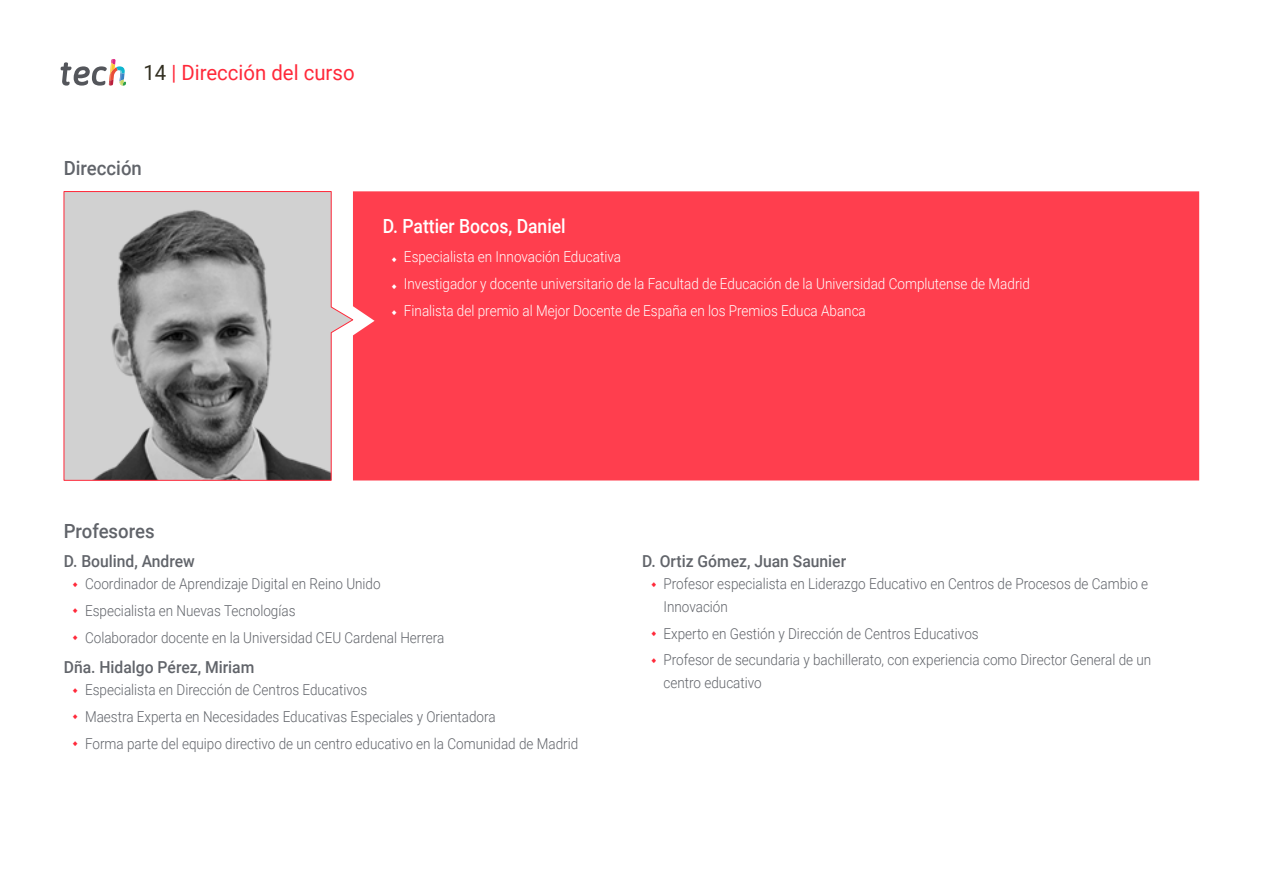
<style>
.page{position:relative;width:1263px;height:893px;background:#fff}
.page>*{position:absolute;margin:0;border:0;box-sizing:border-box;transform-origin:0 0}
.t1{font:21px "Roboto";color:#ff293a}
.t2{font:500 19.5px "Roboto";color:#fff;scale:.9 1}
.t3{font:500 19.5px "Roboto";color:#61646a;scale:.95 1}
.t4{font:500 16.5px "Roboto";color:#61646a;scale:.95 1}
.t5{font:300 15px/26.7px "Roboto";color:#61646a;scale:.9 1}
.t6{font:300 15px/26.7px "Roboto";color:#fff;scale:.9 1}
.s1{color:#312e20}
</style>
<div class="page">
<svg style="left:61px;top:59px;width:65px;height:27px"></svg>
<div style="left:353px;top:191px;width:846px;height:289px;background:#ff3e4e"></div>
<svg style="left:64px;top:191px;width:289px;height:290px;background:#adabab"></svg>
<svg style="left:392px;top:257px;width:5px;height:5px"></svg>
<svg style="left:392px;top:284px;width:5px;height:5px"></svg>
<svg style="left:392px;top:310px;width:5px;height:5px"></svg>
<h1 class="t1" style="left:144px;top:57px;width:213px"><span class="s1">14</span> | Dirección del curso</h1>
<h2 class="t3" style="left:64px;top:154px;width:84px">Dirección</h2>
<h2 class="t2" style="left:383px;top:212px;width:205px">D. Pattier Bocos, Daniel</h2>
<p class="t6" style="left:404px;top:243px;width:697px">Especialista en Innovación Educativa<br>Investigador y docente universitario de la Facultad de Educación de la Universidad Complutense de Madrid<br>Finalista del premio al Mejor Docente de España en los Premios Educa Abanca</p>
<h2 class="t3" style="left:64px;top:517px;width:97px">Profesores</h2>
<p class="t4" style="left:64px;top:550px;width:139px">D. Boulind, Andrew</p>
<p class="t5" style="left:85px;top:570px;width:401px">Coordinador de Aprendizaje Digital en Reino Unido<br>Especialista en Nuevas Tecnologías<br>Colaborador docente en la Universidad CEU Cardenal Herrera</p>
<p class="t4" style="left:64px;top:655px;width:202px">Dña. Hidalgo Pérez, Miriam</p>
<p class="t5" style="left:85px;top:676px;width:550px">Especialista en Dirección de Centros Educativos<br>Maestra Experta en Necesidades Educativas Especiales y Orientadora<br>Forma parte del equipo directivo de un centro educativo en la Comunidad de Madrid</p>
<p class="t4" style="left:642px;top:550px;width:216px">D. Ortiz Gómez, Juan Saunier</p>
<p class="t5" style="left:663px;top:572px;width:540px;line-height:22.5px">Profesor especialista en Liderazgo Educativo en Centros de Procesos de Cambio e<br>Innovación</p>
<p class="t5" style="left:663px;top:619px;width:543px">Experto en Gestión y Dirección de Centros Educativos<br>Profesor de secundaria y bachillerato, con experiencia como Director General de un</p>
<p class="t5" style="left:663px;top:669px;width:111px">centro educativo</p>
</div>
